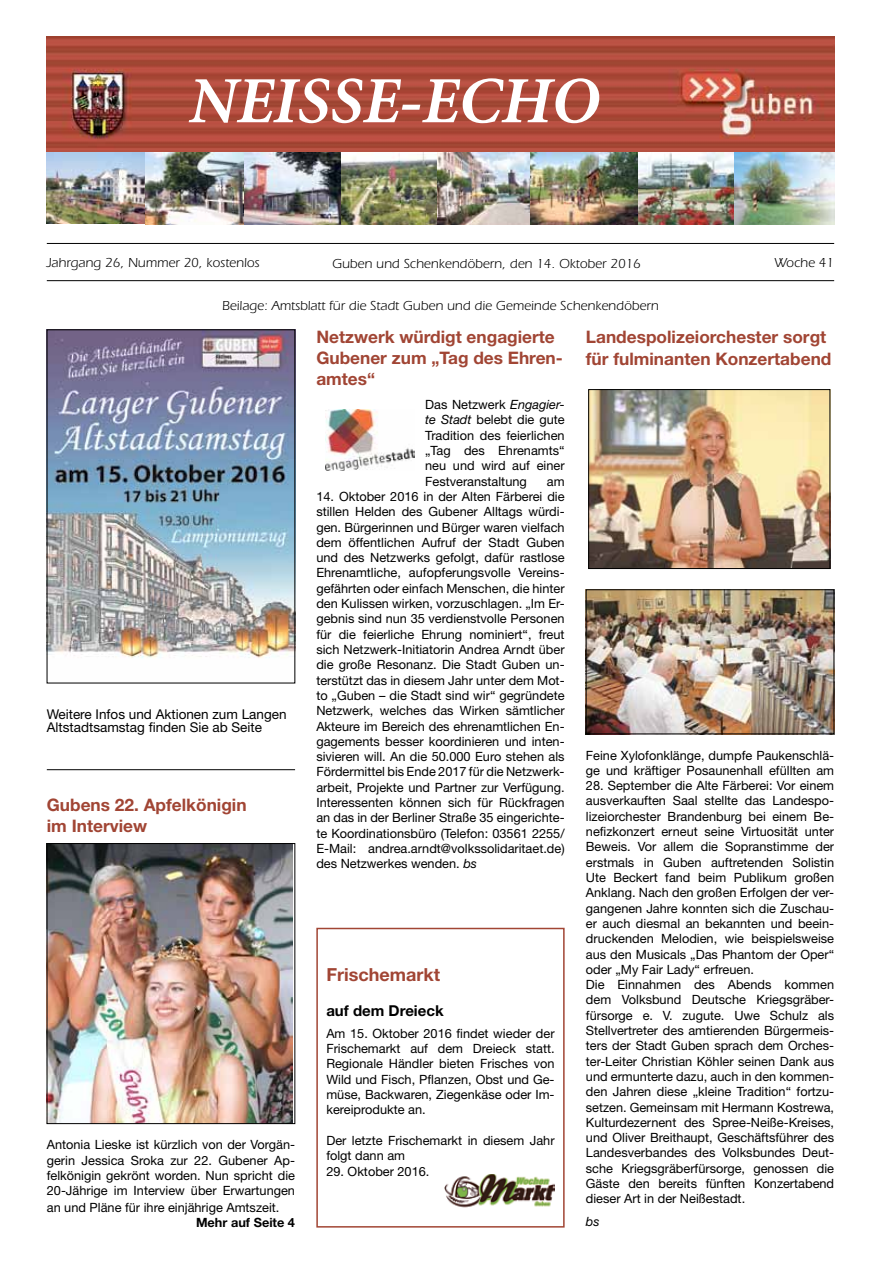
<style>
.page{position:relative;width:881px;height:1263px;background:#fff}
.page>*{position:absolute;margin:0;border:0;box-sizing:border-box;transform-origin:0 0}
.t1{font:66px "Minion Bold Italic Os F";color:#fff}
.t2{font:700 18px "Helvetica Neue LT";color:#a14534}
.t3{font:700 17.25px/21.1px "Helvetica Neue LT";color:#a14534}
.t4{font:700 15px "Helvetica Neue LT";color:#000}
.t5{font:13.5px "Itc Eras";color:#000}
.t6{font:13.5px/13.5px "Helvetica Neue LT";color:#000}
.t7{font:12.75px/15.3px "Helvetica Neue LT";color:#000;text-align:justify}
.t8{font:700 12.75px "Helvetica Neue LT";color:#000}
.t9{font:italic 12.75px "Helvetica Neue LT";color:#000}
.s1{font-style:italic}
</style>
<div class="page">
<hr style="left:47px;top:243px;width:786px;height:1px;background:#000">
<hr style="left:47px;top:280px;width:786px;height:1px;background:#000">
<img style="left:47px;top:36px;width:786px;height:117px">
<img style="left:47px;top:153px;width:786px;height:72px">
<img style="left:49px;top:332px;width:244px;height:326px">
<img style="left:590px;top:391px;width:237px;height:176px">
<div style="left:588px;top:389px;width:241px;height:180px;border:1px solid #000"></div>
<img style="left:587px;top:591px;width:244px;height:141px">
<div style="left:585px;top:589px;width:248px;height:145px;border:1px solid #000"></div>
<img style="left:326px;top:410px;width:88px;height:61px">
<img style="left:49px;top:845px;width:243px;height:277px">
<div style="left:47px;top:843px;width:248px;height:281px;border:1px solid #000"></div>
<div style="left:316px;top:928px;width:248px;height:299px;border:2px solid #a14534"></div>
<hr style="left:47px;top:769px;width:248px;height:1px;background:#000">
<img style="left:444px;top:1174px;width:110px;height:34px">
<h1 class="t1" style="left:189px;top:68px;width:412px">NEISSE-ECHO</h1>
<p class="t5" style="left:47px;top:255px;width:214px">Jahrgang 26, Nummer 20, kostenlos</p>
<p class="t5" style="left:332px;top:256px;width:310px">Guben und Schenkendöbern, den 14. Oktober 2016</p>
<p class="t5" style="left:222px;top:298px;width:438px">Beilage: Amtsblatt für die Stadt Guben und die Gemeinde Schenkendöbern</p>
<p class="t5" style="left:774px;top:255px;width:61px">Woche 41</p>
<p class="t6" style="left:47px;top:707px;width:241px">Weitere Infos und Aktionen zum Langen<br>Altstadtsamstag finden Sie ab Seite</p>
<h3 class="t3" style="left:47px;top:793px;width:201px;line-height:21.6px">Gubens 22. Apfelkönigin im Interview</h3>
<p class="t7" style="left:47px;top:1137px;width:250px">Antonia Lieske ist kürzlich von der Vorgän&shy;gerin Jessica Sroka zur 22. Gubener Ap&shy;felkönigin gekrönt worden. Nun spricht die 20-Jährige im Interview über Erwartungen an und Pläne für ihre einjährige Amtszeit.</p>
<p class="t8" style="left:196px;top:1214px;width:100px">Mehr auf Seite 4</p>
<h3 class="t3" style="left:316px;top:326px;width:248px">Netzwerk würdigt engagierte<br>Gubener zum „Tag des Ehren&shy;amtes“</h3>
<p class="t7" style="left:425px;top:397px;width:141px">Das Netzwerk <span class="s1">Engagier&shy;te Stadt</span> belebt die gute Tradition des feierlichen „Tag des Ehrenamts“ neu und wird auf einer Festveranstaltung</p>
<p class="t7" style="left:546px;top:473px;width:19px">am</p>
<p class="t7" style="left:316px;top:489px;width:250px">14. Oktober 2016 in der Alten Färberei die stillen Helden des Gubener Alltags würdi&shy;gen. Bürgerinnen und Bürger waren vielfach dem öffentlichen Aufruf der Stadt Guben und des Netzwerks gefolgt, dafür rastlose Ehrenamtliche, aufopferungsvolle Vereins&shy;gefährten oder einfach Menschen, die hinter den Kulissen wirken, vorzuschlagen. „Im Er&shy;gebnis sind nun 35 verdienstvolle Personen für die feierliche Ehrung nominiert“, freut sich Netzwerk-Initiatorin Andrea Arndt über die große Resonanz. Die Stadt Guben un&shy;terstützt das in diesem Jahr unter dem Mot&shy;to „Guben – die Stadt sind wir“ gegründete Netzwerk, welches das Wirken sämtlicher Akteure im Bereich des ehrenamtlichen En&shy;gagements besser koordinieren und inten&shy;sivieren will. An die 50.000 Euro stehen als Fördermittel bis Ende 2017 für die Netzwerk&shy;arbeit, Projekte und Partner zur Verfügung.<br>Interessenten können sich für Rückfragen an das in der Berliner Straße 35 eingerichte&shy;te Koordinationsbüro (Telefon: 03561 2255/ E-Mail: andrea.arndt@volkssolidaritaet.de) des Netzwerkes wenden. <span class="s1">bs</span></p>
<h2 class="t2" style="left:326px;top:963px;width:115px">Frischemarkt</h2>
<p class="t4" style="left:326px;top:1001px;width:119px">auf dem Dreieck</p>
<p class="t7" style="left:326px;top:1025px;width:230px">Am 15. Oktober 2016 findet wieder der Frischemarkt auf dem Dreieck statt.<br>Regionale Händler bieten Frisches von Wild und Fisch, Pflanzen, Obst und Ge&shy;müse, Backwaren, Ziegenkäse oder Im&shy;kereiprodukte an.</p>
<p class="t7" style="left:326px;top:1132px;width:230px">Der letzte Frischemarkt in diesem Jahr folgt dann am</p>
<p class="t7" style="left:326px;top:1163px;width:105px">29. Oktober 2016.</p>
<h3 class="t3" style="left:585px;top:326px;width:247px;line-height:21.6px">Landespolizeiorchester sorgt für fulminanten Konzertabend</h3>
<p class="t7" style="left:585px;top:747px;width:250px">Feine Xylofonklänge, dumpfe Paukenschlä&shy;ge und kräftiger Posaunenhall efüllten am</p>
<p class="t7" style="left:585px;top:778px;width:250px;text-align:left">28. September die Alte Färberei: Vor einem ausverkauften Saal stellte das Landespo&shy;lizeiorchester Brandenburg bei einem Be&shy;nefizkonzert erneut seine Virtuosität unter Beweis. Vor allem die Sopranstimme der erstmals in Guben auftretenden Solistin Ute Beckert fand beim Publikum großen Anklang. Nach den großen Erfolgen der ver&shy;gangenen Jahre konnten sich die Zuschau&shy;er auch diesmal an bekannten und beein&shy;druckenden Melodien, wie beispielsweise aus den Musicals „Das Phantom der Oper“ oder „My Fair Lady“ erfreuen.<br>Die Einnahmen des Abends kommen dem Volksbund Deutsche Kriegsgräber&shy;fürsorge e. V. zugute. Uwe Schulz als Stellvertreter des amtierenden Bürgermeis&shy;ters der Stadt Guben sprach dem Orches&shy;ter-Leiter Christian Köhler seinen Dank aus und ermunterte dazu, auch in den kommen&shy;den Jahren diese „kleine Tradition“ fortzu&shy;setzen. Gemeinsam mit Hermann Kostrewa, Kulturdezernent des Spree-Neiße-Kreises, und Oliver Breithaupt, Geschäftsführer des Landesverbandes des Volksbundes Deut&shy;sche Kriegsgräberfürsorge, genossen die Gäste den bereits fünften Konzertabend dieser Art in der Neißestadt.</p>
<p class="t9" style="left:585px;top:1214px;width:15px">bs</p>
</div>
